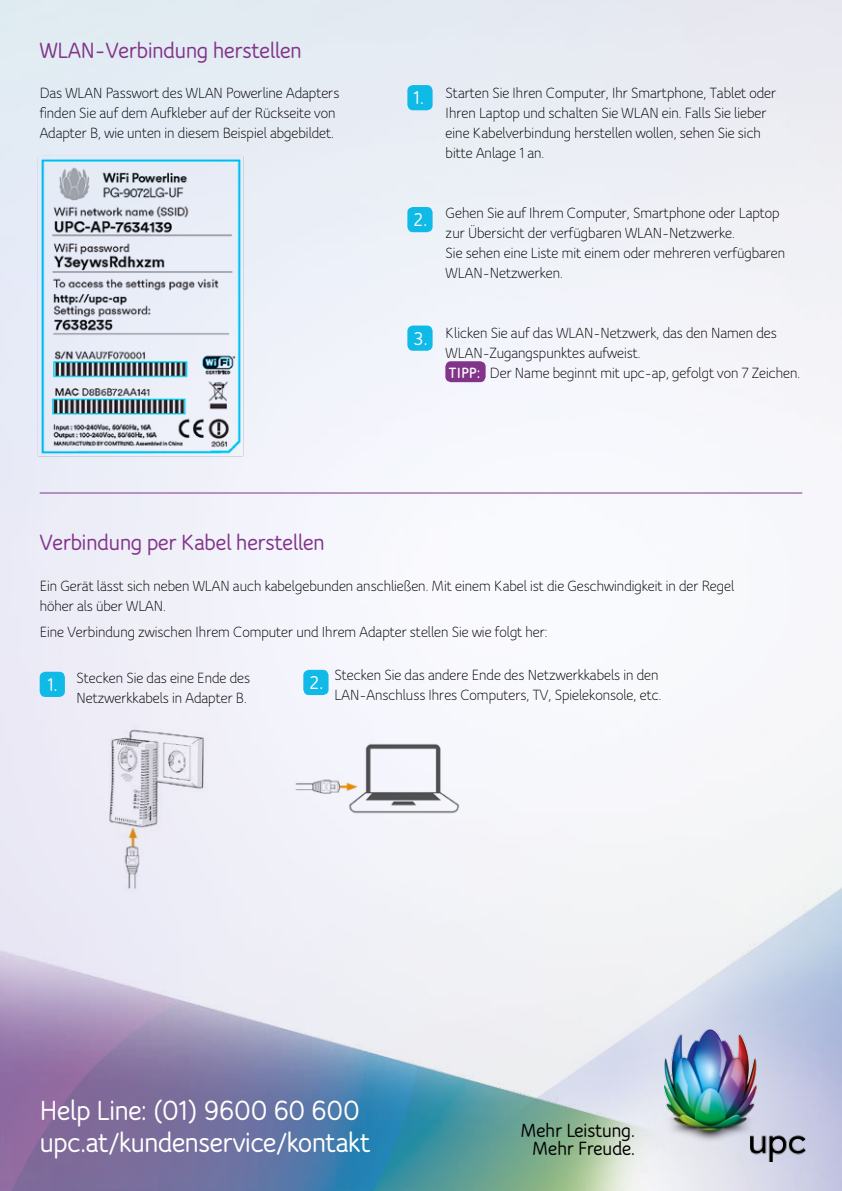
<style>
.page{position:relative;width:842px;height:1191px;background:#fff}
.page>*{position:absolute;margin:0;border:0;box-sizing:border-box;transform-origin:0 0}
.t1{font:700 30px/32px "Bloom Speak OT";letter-spacing:-.005em;color:#fff}
.t2{font:700 24px "Bloom Speak OT";color:#82348b}
.t3{font:700 20.6px/18px "Bloom Speak OT";letter-spacing:.005em;color:#000;text-align:center}
.t4{font:700 20px "Bloom Speak OT";color:#fff}
.t5{font:16px/20px "Bloom Speak OT";color:#000}
.s1{font-weight:800;color:#fff}
.s2{font-weight:700;font-size:20px;color:#fff}
</style>
<div class="page">
<div style="left:371px;top:873px;width:471px;height:48px;background:#f3f3f6"></div>
<img style="left:0;top:921px;width:842px;height:270px">
<img style="left:664px;top:1029px;width:141px;height:132px">
<div style="left:40px;top:671px;width:25px;height:26px;background:#10bae7;border-radius:6px"></div>
<div style="left:303px;top:670px;width:26px;height:25px;background:#10bae7;border-radius:6px"></div>
<img style="left:40px;top:715px;width:184px;height:178px">
<img style="left:266px;top:715px;width:220px;height:130px">
<hr style="left:40px;top:492px;width:762px;height:1px;background:#82348b">
<div style="left:407px;top:85px;width:26px;height:25px;background:#10bae7;border-radius:6px"></div>
<div style="left:407px;top:207px;width:26px;height:25px;background:#10bae7;border-radius:6px"></div>
<div style="left:407px;top:325px;width:26px;height:26px;background:#10bae7;border-radius:6px"></div>
<div style="left:445px;top:361px;width:41px;height:21px;background:#82348b;border-radius:6px"></div>
<img style="left:34px;top:155px;width:215px;height:304px">
<h2 class="t2" style="left:40px;top:37px;width:264px">WLAN-Verbindung herstellen</h2>
<p class="t5" style="left:40px;top:82px;width:301px">Das WLAN Passwort des WLAN Powerline Adapters finden Sie auf dem Aufkleber auf der Rückseite von<br>Adapter B, wie unten in diesem Beispiel abgebildet.</p>
<p class="t4" style="left:414px;top:86px;width:12px">1.</p>
<p class="t4" style="left:414px;top:208px;width:15px">2.</p>
<p class="t4" style="left:414px;top:326px;width:15px">3.</p>
<p class="t5" style="left:446px;top:82px;width:332px">Starten Sie Ihren Computer, Ihr Smartphone, Tablet oder Ihren Laptop und schalten Sie WLAN ein. Falls Sie lieber eine Kabelverbindung herstellen wollen, sehen Sie sich bitte Anlage 1 an.</p>
<p class="t5" style="left:446px;top:202px;width:341px">Gehen Sie auf Ihrem Computer, Smartphone oder Laptop zur Übersicht der verfügbaren WLAN-Netzwerke.<br>Sie sehen eine Liste mit einem oder mehreren verfügbaren WLAN-Netzwerken.</p>
<p class="t5" style="left:446px;top:322px;width:356px">Klicken Sie auf das WLAN-Netzwerk, das den Namen des<br>WLAN-Zugangspunktes aufweist.<br><span class="s1">TIPP:</span> Der Name beginnt mit upc-ap, gefolgt von 7 Zeichen.</p>
<h2 class="t2" style="left:40px;top:528px;width:287px">Verbindung per Kabel herstellen</h2>
<p class="t5" style="left:40px;top:575px;width:696px">Ein Gerät lässt sich neben WLAN auch kabelgebunden anschließen. Mit einem Kabel ist die Geschwindigkeit in der Regel höher als über WLAN.</p>
<p class="t5" style="left:40px;top:621px;width:509px">Eine Verbindung zwischen Ihrem Computer und Ihrem Adapter stellen Sie wie folgt her:</p>
<p class="t5" style="left:77px;top:667px;width:175px">Stecken Sie das eine Ende des<br>Netzwerkkabels in Adapter B.</p>
<p class="t4" style="left:47px;top:672px;width:12px">1.</p>
<p class="t5" style="left:310px;top:665px;width:353px;text-align:right"><span class="s2">2.</span> Stecken Sie das andere Ende des Netzwerkkabels in den<br>LAN-Anschluss Ihres Computers, TV, Spielekonsole, etc.</p>
<h1 class="t1" style="left:40px;top:1094px;width:332px">Help Line: (01) 9600 60 600 upc.at/kundenservice/kontakt</h1>
<p class="t3" style="left:520px;top:1121px;width:116px">Mehr Leistung.<br>Mehr Freude.</p>
</div>
